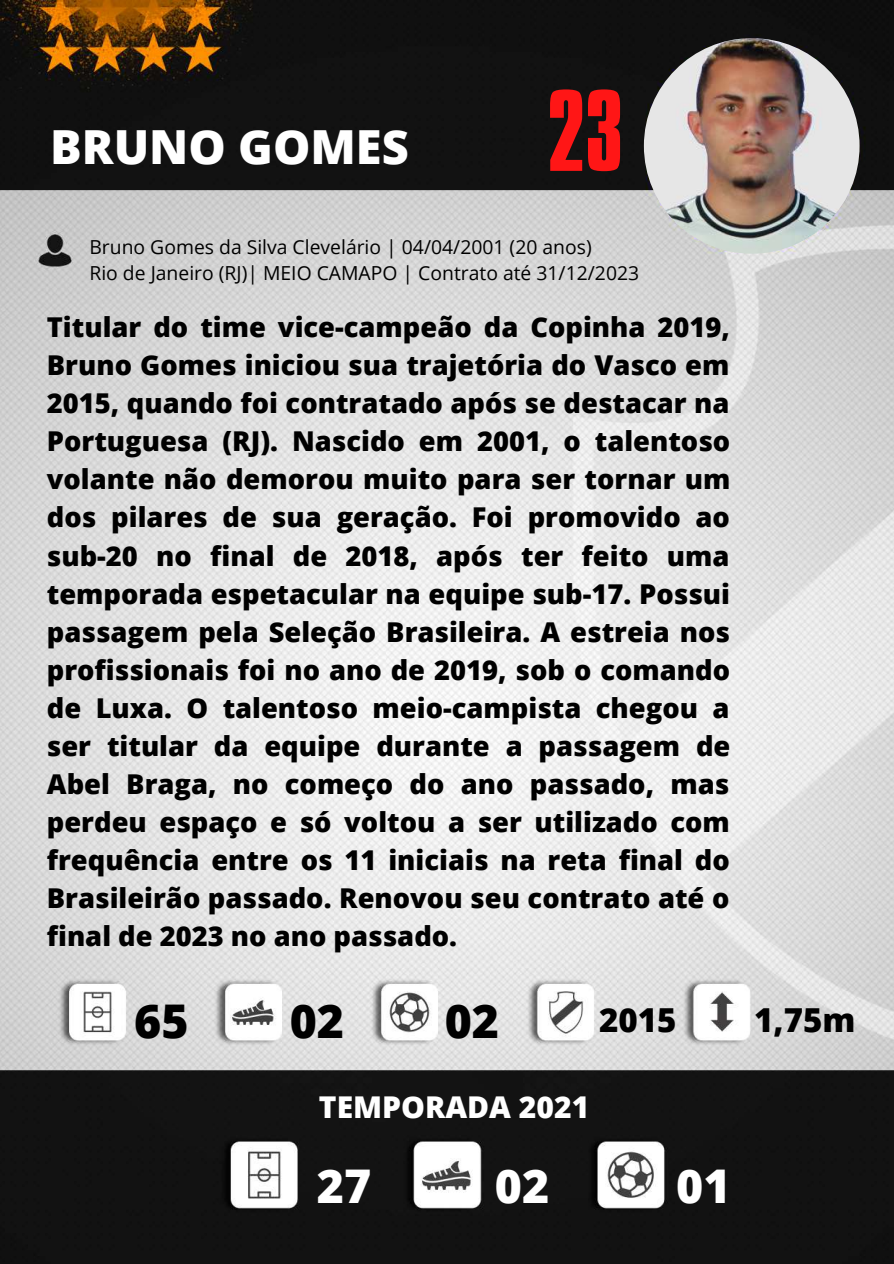
<style>
.page{position:relative;width:894px;height:1264px;background:#fff}
.page>*{position:absolute;margin:0;border:0;box-sizing:border-box;transform-origin:0 0}
.t1{font:99.75px "Aka Acid GR Compacta";color:#ff1616}
.t2{font:800 46.95px "Open Sans";color:#fff}
.t3{font:800 46.5px "Open Sans";color:#000}
.t4{font:800 46.5px "Open Sans";color:#fff}
.t5{font:800 33px "Open Sans";color:#000}
.t6{font:800 30px "Open Sans";color:#fff}
.t7{font:800 27.3px/38.1px "Open Sans";color:#000;text-align:justify}
.t8{font:19.35px/26.1px "Open Sans";color:#000}
</style>
<div class="page">
<img style="left:0;top:0;width:893px;height:1263px">
<img style="left:643px;top:38px;width:216px;height:216px;border-radius:50%">
<div style="left:372px;top:1072px;width:150px;height:49px;background:#131313"></div>
<h2 class="t2" style="left:50px;top:114px;width:360px">BRUNO GOMES</h2>
<h1 class="t1" style="left:547px;top:92px;width:78px">23</h1>
<p class="t8" style="left:89px;top:233px;width:551px">Bruno Gomes da Silva Clevelário | 04/04/2001 (20 anos)<br>Rio de Janeiro (RJ)| MEIO CAMAPO | Contrato até 31/12/2023</p>
<p class="t7" style="left:47px;top:307px;width:685px">Titular do time vice-campeão da Copinha 2019, Bruno Gomes iniciou sua trajetória do Vasco em 2015, quando foi contratado após se destacar na Portuguesa (RJ). Nascido em 2001, o talentoso volante não demorou muito para ser tornar um dos pilares de sua geração. Foi promovido ao sub-20 no final de 2018, após ter feito uma temporada espetacular na equipe sub-17. Possui passagem pela Seleção Brasileira. A estreia nos profissionais foi no ano de 2019, sob o comando de Luxa. O talentoso meio-campista chegou a ser titular da equipe durante a passagem de Abel Braga, no começo do ano passado, mas perdeu espaço e só voltou a ser utilizado com frequência entre os 11 iniciais na reta final do Brasileirão passado. Renovou seu contrato até o final de 2023 no ano passado.</p>
<h3 class="t3" style="left:134px;top:988px;width:56px">65</h3>
<h3 class="t3" style="left:289px;top:988px;width:56px">02</h3>
<h3 class="t3" style="left:444px;top:988px;width:56px">02</h3>
<p class="t5" style="left:599px;top:997px;width:79px">2015</p>
<p class="t5" style="left:754px;top:997px;width:103px">1,75m</p>
<p class="t6" style="left:319px;top:1085px;width:272px">TEMPORADA 2021</p>
<h3 class="t4" style="left:317px;top:1153px;width:56px">27</h3>
<h3 class="t4" style="left:495px;top:1153px;width:56px">02</h3>
<h3 class="t4" style="left:676px;top:1153px;width:56px">01</h3>
</div>
